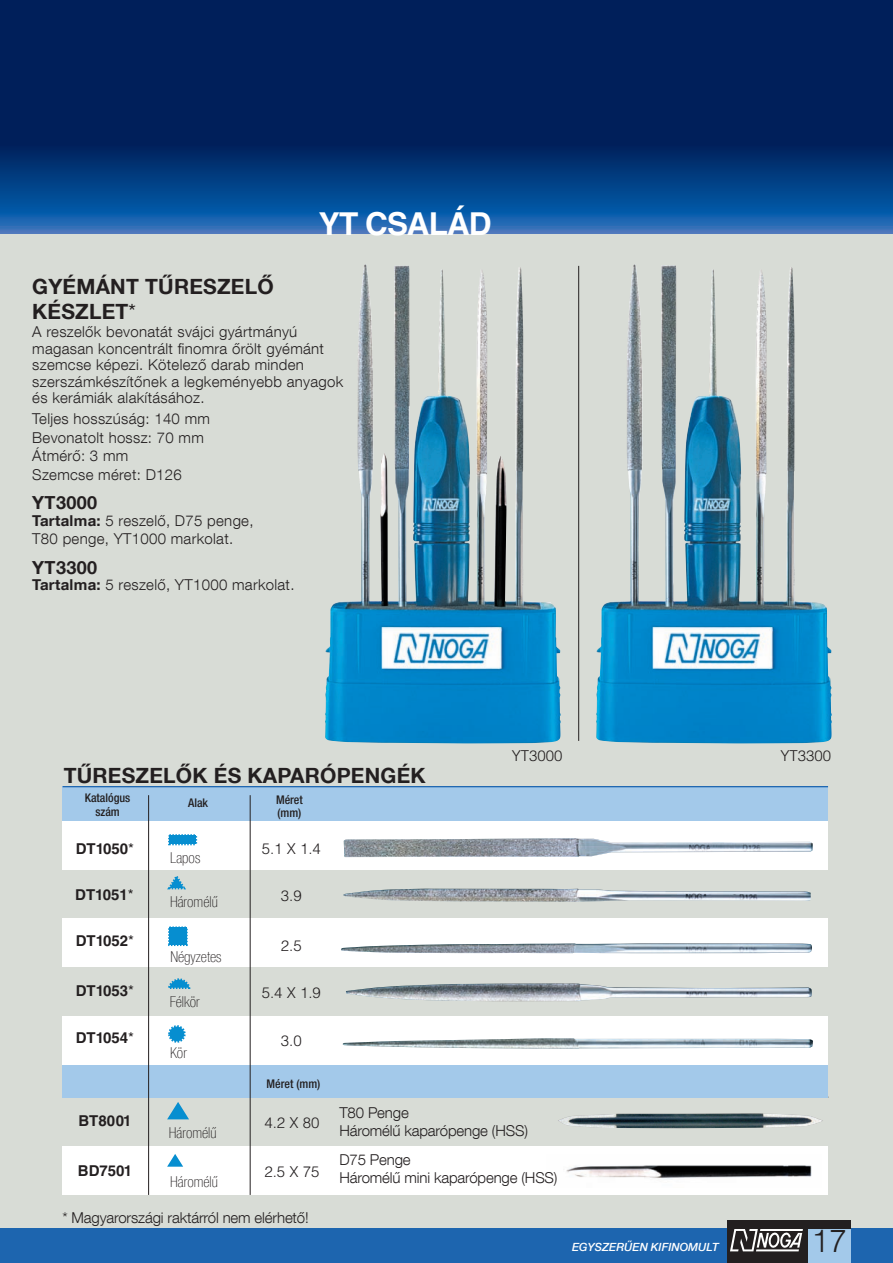
<style>
.page{position:relative;width:893px;height:1263px;background:#d8dcd6}
.page>*{position:absolute;margin:0;border:0;box-sizing:border-box;transform-origin:0 0}
.Szerszámcsoport{font:700 31.65px "Helvetica LT Std";letter-spacing:-.03em;color:#fff}
.t1{font:300 31.5px "Helvetica LT Std";color:#231f20}
.Szerszámcsoport-2{font:700 21px/25.2px "Helvetica Neue LT Com";letter-spacing:.01em;color:#231f20}
.Szerszámcsoport-3{font:700 18px "Helvetica Neue LT Com";letter-spacing:.02em;color:#231f20}
.Szerszámcsoport-4{font:300 15px/16.5px "Helvetica Neue LT Com";letter-spacing:.02em;color:#231f20}
.Szerszámcsoport-5{font:300 15px "Helvetica Neue LT Com";letter-spacing:-.01em;color:#231f20}
.Szerszámcsoport-6{font:700 15px "Helvetica LT Std";color:#231f20}
.Szerszámcsoport-7{font:100 condensed 15px "Helvetica Neue LT Com";color:#231f20}
.Szerszámcsoport-8{font:300 15px "Helvetica LT Std";color:#231f20}
.Szerszámcsoport-9{font:500 condensed 12px "Helvetica Neue LT Com";color:#231f20}
.SIMPLY_SOPHISTICATED{font:italic 500 11.25px "Helvetica Neue LT Com";color:#fff}
.s1{font-weight:400}
.s2{font-weight:700}
</style>
<div class="page">
<hr style="left:63px;top:1097px;width:765px;height:1px;background:#363539">
<div style="left:63px;top:1063px;width:765px;height:34px;background:#a3c9ea"></div>
<div style="left:63px;top:1146px;width:765px;height:49px;background:#fff"></div>
<div style="left:63px;top:1016px;width:765px;height:49px;background:#fff"></div>
<div style="left:63px;top:918px;width:765px;height:49px;background:#fff"></div>
<div style="left:63px;top:821px;width:765px;height:48px;background:#fff"></div>
<div style="left:0;top:0;width:893px;height:144px;background:#001f5a"></div>
<div style="left:0;top:144px;width:893px;height:69px;background:linear-gradient(to bottom,#00205a,#015aa8)"></div>
<div style="left:0;top:212px;width:893px;height:22px;background:linear-gradient(to bottom,#005aab,#4b78bc)"></div>
<div style="left:63px;top:787px;width:765px;height:34px;background:#a3c9ea"></div>
<hr style="left:250px;top:795px;width:1px;height:400px;background:#231f20">
<hr style="left:63px;top:786px;width:765px;height:1px;background:#1d65af">
<div style="left:0;top:1229px;width:893px;height:34px;background:#1d65af"></div>
<div style="left:727px;top:1220px;width:124px;height:43px;background:#231f20"></div>
<div style="left:808px;top:1229px;width:43px;height:34px;background:#a3c9ea"></div>
<hr style="left:760px;top:1229px;width:43px;height:2px;background:#fff">
<svg style="left:730px;top:1229px;width:72px;height:22px"></svg>
<img style="left:596px;top:264px;width:236px;height:479px">
<img style="left:325px;top:264px;width:236px;height:479px">
<hr style="left:148px;top:795px;width:1px;height:400px;background:#231f20">
<div style="left:169px;top:835px;width:27px;height:9px;background:#068ed0"></div>
<div style="left:168px;top:834px;width:29px;height:11px;border:3px dashed #068ed0"></div>
<svg style="left:168px;top:978px;width:23px;height:11px"></svg>
<div style="left:169px;top:1026px;width:15px;height:15px;background:#068ed0;border-radius:50%"></div>
<div style="left:168px;top:1025px;width:18px;height:18px;border:3px dashed #068ed0;border-radius:50%"></div>
<svg style="left:167px;top:876px;width:19px;height:14px"></svg>
<div style="left:169px;top:928px;width:17px;height:17px;background:#068ed0"></div>
<div style="left:168px;top:926px;width:20px;height:20px;border:3px dashed #068ed0"></div>
<svg style="left:167px;top:1102px;width:22px;height:18px"></svg>
<svg style="left:167px;top:1154px;width:16px;height:13px"></svg>
<img style="left:344px;top:838px;width:469px;height:19px">
<img style="left:346px;top:983px;width:466px;height:18px">
<img style="left:566px;top:1165px;width:246px;height:14px">
<img style="left:341px;top:943px;width:471px;height:10px">
<img style="left:343px;top:889px;width:468px;height:13px">
<img style="left:343px;top:1038px;width:470px;height:11px">
<hr style="left:578px;top:266px;width:1px;height:475px;background:#231f20">
<img style="left:558px;top:1113px;width:265px;height:15px">
<p class="Szerszámcsoport" style="left:319px;top:204px;width:174px">YT CSALÁD</p>
<p class="Szerszámcsoport-2" style="left:32px;top:273px;width:243px">GYÉMÁNT TŰRESZELŐ<br>KÉSZLET<span class="s1">*</span></p>
<p class="Szerszámcsoport-4" style="left:32px;top:323px;width:313px">A reszelők bevonatát svájci gyártmányú magasan koncentrált finomra őrölt gyémánt szemcse képezi. Kötelező darab minden szerszámkészítőnek a legkeményebb anyagok és kerámiák alakításához.</p>
<p class="Szerszámcsoport-4" style="left:32px;top:410px;width:179px">Teljes hosszúság: 140 mm</p>
<p class="Szerszámcsoport-4" style="left:32px;top:429px;width:173px">Bevonatolt hossz: 70 mm</p>
<p class="Szerszámcsoport-4" style="left:32px;top:447px;width:98px">Átmérő: 3 mm</p>
<p class="Szerszámcsoport-4" style="left:32px;top:466px;width:151px">Szemcse méret: D126</p>
<p class="Szerszámcsoport-3" style="left:32px;top:491px;width:66px">YT3000</p>
<p class="Szerszámcsoport-4" style="left:32px;top:512px;width:223px"><span class="s2">TARTALMA:</span> 5 reszelő, D75 penge,</p>
<p class="Szerszámcsoport-4" style="left:32px;top:530px;width:202px">T80 penge, YT1000 markolat.</p>
<p class="Szerszámcsoport-3" style="left:32px;top:556px;width:66px">YT3300</p>
<p class="Szerszámcsoport-4" style="left:32px;top:576px;width:264px"><span class="s2">TARTALMA:</span> 5 reszelő, YT1000 markolat.</p>
<p class="Szerszámcsoport-2" style="left:64px;top:762px;width:363px">TŰRESZELŐK ÉS KAPARÓPENGÉK</p>
<p class="Szerszámcsoport-9" style="left:85px;top:791px;width:47px">Katalógus</p>
<p class="Szerszámcsoport-9" style="left:95px;top:804px;width:26px">szám</p>
<p class="Szerszámcsoport-9" style="left:188px;top:795px;width:22px">Alak</p>
<p class="Szerszámcsoport-9" style="left:276px;top:792px;width:28px">Méret</p>
<p class="Szerszámcsoport-9" style="left:277px;top:806px;width:25px">(mm)</p>
<p class="Szerszámcsoport-6" style="left:76px;top:840px;width:60px">DT1050<span class="s1">*</span></p>
<p class="Szerszámcsoport-7" style="left:170px;top:849px;width:32px">Lapos</p>
<p class="Szerszámcsoport-8" style="left:262px;top:840px;width:61px">5.1 X 1.4</p>
<p class="Szerszámcsoport-6" style="left:75px;top:885px;width:60px">DT1051<span class="s1">*</span></p>
<p class="Szerszámcsoport-6" style="left:76px;top:932px;width:60px">DT1052<span class="s1">*</span></p>
<p class="Szerszámcsoport-6" style="left:76px;top:982px;width:60px">DT1053<span class="s1">*</span></p>
<p class="Szerszámcsoport-6" style="left:76px;top:1029px;width:60px">DT1054<span class="s1">*</span></p>
<p class="Szerszámcsoport-7" style="left:170px;top:893px;width:49px">Háromélű</p>
<p class="Szerszámcsoport-7" style="left:170px;top:948px;width:53px">Négyzetes</p>
<p class="Szerszámcsoport-7" style="left:170px;top:993px;width:31px">Félkör</p>
<p class="Szerszámcsoport-7" style="left:170px;top:1044px;width:18px">Kör</p>
<p class="Szerszámcsoport-8" style="left:281px;top:886px;width:22px">3.9</p>
<p class="Szerszámcsoport-8" style="left:281px;top:936px;width:22px">2.5</p>
<p class="Szerszámcsoport-8" style="left:262px;top:983px;width:61px">5.4 X 1.9</p>
<p class="Szerszámcsoport-8" style="left:281px;top:1031px;width:22px">3.0</p>
<p class="Szerszámcsoport-9" style="left:267px;top:1077px;width:55px">Méret (mm)</p>
<p class="Szerszámcsoport-8" style="left:512px;top:746px;width:52px">YT3000</p>
<p class="Szerszámcsoport-8" style="left:780px;top:746px;width:52px">YT3300</p>
<p class="Szerszámcsoport-6" style="left:78px;top:1112px;width:55px">BT8001</p>
<p class="Szerszámcsoport-6" style="left:78px;top:1161px;width:56px">BD7501</p>
<p class="Szerszámcsoport-7" style="left:169px;top:1124px;width:49px">Háromélű</p>
<p class="Szerszámcsoport-7" style="left:170px;top:1173px;width:49px">Háromélű</p>
<p class="Szerszámcsoport-8" style="left:264px;top:1113px;width:57px">4.2 X 80</p>
<p class="Szerszámcsoport-8" style="left:264px;top:1163px;width:57px">2.5 X 75</p>
<p class="Szerszámcsoport-5" style="left:62px;top:1208px;width:248px">* Magyarországi raktárról nem elérhető!</p>
<p class="Szerszámcsoport-4" style="left:339px;top:1104px;width:71px">T80 Penge</p>
<p class="Szerszámcsoport-5" style="left:339px;top:1122px;width:190px">Háromélű kaparópenge (HSS)</p>
<p class="Szerszámcsoport-4" style="left:339px;top:1151px;width:73px">D75 Penge</p>
<p class="Szerszámcsoport-5" style="left:339px;top:1169px;width:220px">Háromélű mini kaparópenge (HSS)</p>
<p class="SIMPLY_SOPHISTICATED" style="left:572px;top:1241px;width:148px">EGYSZERŰEN KIFINOMULT</p>
<p class="t1" style="left:812px;top:1221px;width:37px">17</p>
</div>
